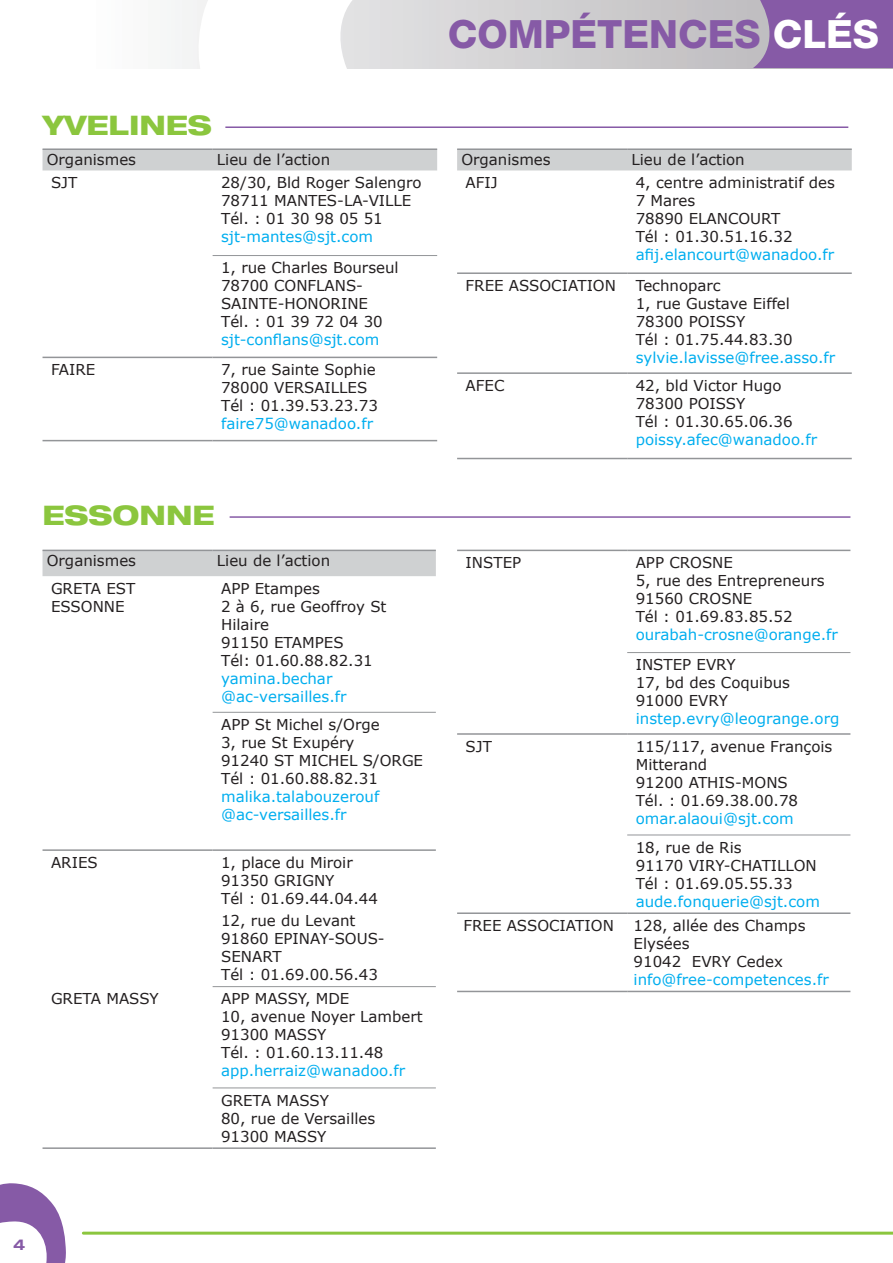
<style>
.page{position:relative;width:893px;height:1263px;background:#fff}
.page>*{position:absolute;margin:0;border:0;box-sizing:border-box;transform-origin:0 0}
.t1{font:800 39px "Helvetica Neue LT Std";color:#865aa6}
._1ERE___H1{font:800 expanded 27px "Helvetica Neue LT Std";color:#8bc63e}
.t2{font:15px/18px "Verdana";color:#231f20}
.t3{font:15px/18px "Verdana";color:#00aeef}
.t4{font:700 expanded 15px "Helvetica Neue";color:#865aa6}
.s1{color:#fff}
</style>
<div class="page">
<svg style="left:0;top:1183px;width:66px;height:80px"></svg>
<svg style="left:437px;top:0;width:307px;height:68px;background:#cdccce"></svg>
<svg style="left:744px;top:0;width:149px;height:68px;background:#8e68a9"></svg>
<hr style="left:83px;top:1231px;width:810px;height:3px;background:#8bc63e">
<hr style="left:225px;top:126px;width:623px;height:2px;background:#865aa6">
<svg style="left:43px;top:0;width:394px;height:170px"></svg>
<hr style="left:213px;top:255px;width:224px;height:1px;background:#939598">
<hr style="left:43px;top:357px;width:170px;height:1px;background:#939598">
<hr style="left:213px;top:357px;width:224px;height:1px;background:#939598">
<hr style="left:43px;top:440px;width:170px;height:1px;background:#939598">
<hr style="left:213px;top:440px;width:224px;height:1px;background:#939598">
<hr style="left:43px;top:148px;width:170px;height:2px;background:#939598">
<hr style="left:213px;top:148px;width:224px;height:2px;background:#939598">
<div style="left:457px;top:150px;width:395px;height:20px;background:#cfd1d2"></div>
<hr style="left:457px;top:148px;width:170px;height:2px;background:#939598">
<hr style="left:627px;top:148px;width:225px;height:2px;background:#939598">
<hr style="left:457px;top:458px;width:170px;height:1px;background:#939598">
<hr style="left:627px;top:458px;width:225px;height:1px;background:#939598">
<hr style="left:457px;top:272px;width:170px;height:2px;background:#939598">
<hr style="left:627px;top:272px;width:225px;height:2px;background:#939598">
<hr style="left:457px;top:372px;width:170px;height:2px;background:#939598">
<hr style="left:627px;top:372px;width:225px;height:2px;background:#939598">
<hr style="left:230px;top:516px;width:620px;height:2px;background:#865aa6">
<div style="left:43px;top:551px;width:393px;height:25px;background:#cfd1d2"></div>
<hr style="left:213px;top:712px;width:223px;height:1px;background:#939598">
<hr style="left:213px;top:1087px;width:223px;height:1px;background:#939598">
<hr style="left:43px;top:1147px;width:170px;height:2px;background:#939598">
<hr style="left:213px;top:1147px;width:223px;height:2px;background:#939598">
<hr style="left:43px;top:550px;width:170px;height:1px;background:#939598">
<hr style="left:213px;top:550px;width:223px;height:1px;background:#939598">
<hr style="left:43px;top:849px;width:170px;height:2px;background:#939598">
<hr style="left:213px;top:849px;width:223px;height:2px;background:#939598">
<hr style="left:213px;top:986px;width:223px;height:1px;background:#939598">
<hr style="left:457px;top:991px;width:170px;height:1px;background:#939598">
<hr style="left:627px;top:991px;width:223px;height:1px;background:#939598">
<hr style="left:457px;top:912px;width:170px;height:2px;background:#939598">
<hr style="left:627px;top:912px;width:223px;height:2px;background:#939598">
<hr style="left:457px;top:550px;width:170px;height:1px;background:#939598">
<hr style="left:627px;top:550px;width:223px;height:1px;background:#939598">
<hr style="left:457px;top:733px;width:170px;height:2px;background:#939598">
<hr style="left:627px;top:733px;width:223px;height:2px;background:#939598">
<hr style="left:627px;top:652px;width:223px;height:1px;background:#939598">
<hr style="left:627px;top:835px;width:223px;height:1px;background:#939598">
<p class="_1ERE___H1" style="left:43px;top:108px;width:171px">YVELINES</p>
<p class="t2" style="left:47px;top:150px;width:91px">Organismes</p>
<p class="t2" style="left:217px;top:150px;width:115px">Lieu de l’action</p>
<p class="t2" style="left:51px;top:174px;width:28px">SJT</p>
<p class="t2" style="left:221px;top:174px;width:202px">28/30, Bld Roger Salengro</p>
<p class="t2" style="left:221px;top:192px;width:192px">78711 MANTES-LA-VILLE</p>
<p class="t2" style="left:221px;top:210px;width:163px">Tél. : 01 30 98 05 51</p>
<p class="t3" style="left:221px;top:228px;width:154px">sjt-mantes@sjt.com</p>
<p class="t2" style="left:221px;top:259px;width:179px">1, rue Charles Bourseul</p>
<p class="t2" style="left:221px;top:277px;width:148px">78700 CONFLANS-<br>SAINTE-HONORINE</p>
<p class="t2" style="left:221px;top:313px;width:163px">Tél. : 01 39 72 04 30</p>
<p class="t3" style="left:221px;top:331px;width:160px">sjt-conflans@sjt.com</p>
<p class="t2" style="left:51px;top:361px;width:46px">FAIRE</p>
<p class="t2" style="left:221px;top:361px;width:156px">7, rue Sainte Sophie</p>
<p class="t2" style="left:221px;top:379px;width:148px">78000 VERSAILLES</p>
<p class="t2" style="left:221px;top:397px;width:158px">Tél : 01.39.53.23.73</p>
<p class="t3" style="left:221px;top:415px;width:153px">faire75@wanadoo.fr</p>
<p class="_1ERE___H1" style="left:43px;top:498px;width:173px">ESSONNE</p>
<p class="t2" style="left:47px;top:551px;width:91px">Organismes</p>
<p class="t2" style="left:217px;top:551px;width:115px">Lieu de l’action</p>
<p class="t2" style="left:51px;top:579px;width:86px">GRETA EST<br>ESSONNE</p>
<p class="t2" style="left:221px;top:579px;width:100px">APP Etampes</p>
<p class="t2" style="left:221px;top:597px;width:167px">2 à 6, rue Geoffroy St<br>Hilaire</p>
<p class="t2" style="left:221px;top:633px;width:124px">91150 ETAMPES</p>
<p class="t2" style="left:221px;top:651px;width:153px">Tél: 01.60.88.82.31</p>
<p class="t3" style="left:221px;top:669px;width:127px">yamina.bechar @ac-versailles.fr</p>
<p class="t2" style="left:221px;top:715px;width:160px">APP St Michel s/Orge</p>
<p class="t2" style="left:221px;top:733px;width:135px">3, rue St Exupéry</p>
<p class="t2" style="left:221px;top:751px;width:203px">91240 ST MICHEL S/ORGE</p>
<p class="t2" style="left:221px;top:769px;width:158px">Tél : 01.60.88.82.31</p>
<p class="t3" style="left:221px;top:787px;width:160px">malika.talabouzerouf @ac-versailles.fr</p>
<p class="t2" style="left:51px;top:853px;width:48px">ARIES</p>
<p class="t2" style="left:221px;top:853px;width:133px">1, place du Miroir</p>
<p class="t2" style="left:221px;top:871px;width:115px">91350 GRIGNY</p>
<p class="t2" style="left:221px;top:889px;width:158px">Tél : 01.69.44.04.44</p>
<p class="t2" style="left:221px;top:912px;width:136px">12, rue du Levant</p>
<p class="t2" style="left:221px;top:930px;width:165px">91860 EPINAY-SOUS-<br>SENART</p>
<p class="t2" style="left:221px;top:966px;width:158px">Tél : 01.69.00.56.43</p>
<p class="t2" style="left:51px;top:990px;width:109px">GRETA MASSY</p>
<p class="t2" style="left:221px;top:990px;width:130px">APP MASSY, MDE</p>
<p class="t2" style="left:221px;top:1008px;width:203px">10, avenue Noyer Lambert</p>
<p class="t2" style="left:221px;top:1026px;width:107px">91300 MASSY</p>
<p class="t2" style="left:221px;top:1044px;width:164px">Tél. : 01.60.13.11.48</p>
<p class="t3" style="left:221px;top:1062px;width:186px">app.herraiz@wanadoo.fr</p>
<p class="t2" style="left:221px;top:1091px;width:109px">GRETA MASSY</p>
<p class="t2" style="left:221px;top:1109px;width:156px">80, rue de Versailles</p>
<p class="t2" style="left:221px;top:1127px;width:107px">91300 MASSY</p>
<h1 class="t1" style="left:448px;top:11px;width:433px">COMPÉTENCES <span class="s1">CLÉS</span></h1>
<p class="t2" style="left:461px;top:150px;width:91px">Organismes</p>
<p class="t2" style="left:631px;top:150px;width:115px">Lieu de l’action</p>
<p class="t2" style="left:466px;top:174px;width:34px">AFIJ</p>
<p class="t2" style="left:636px;top:174px;width:201px">4, centre administratif des<br>7 Mares</p>
<p class="t2" style="left:636px;top:210px;width:146px">78890 ELANCOURT</p>
<p class="t2" style="left:636px;top:228px;width:158px">Tél : 01.30.51.16.32</p>
<p class="t3" style="left:636px;top:246px;width:200px">afij.elancourt@wanadoo.fr</p>
<p class="t2" style="left:466px;top:276px;width:152px">FREE ASSOCIATION</p>
<p class="t2" style="left:636px;top:276px;width:87px">Technoparc</p>
<p class="t2" style="left:636px;top:294px;width:156px">1, rue Gustave Eiffel</p>
<p class="t2" style="left:636px;top:312px;width:111px">78300 POISSY</p>
<p class="t2" style="left:636px;top:330px;width:158px">Tél : 01.75.44.83.30</p>
<p class="t3" style="left:636px;top:348px;width:201px">sylvie.lavisse@free.asso.fr</p>
<p class="t2" style="left:466px;top:376px;width:40px">AFEC</p>
<p class="t2" style="left:636px;top:376px;width:147px">42, bld Victor Hugo</p>
<p class="t2" style="left:636px;top:394px;width:111px">78300 POISSY</p>
<p class="t2" style="left:636px;top:412px;width:158px">Tél : 01.30.65.06.36</p>
<p class="t3" style="left:636px;top:430px;width:183px">poissy.afec@wanadoo.fr</p>
<p class="t2" style="left:466px;top:554px;width:57px">INSTEP</p>
<p class="t2" style="left:636px;top:554px;width:99px">APP CROSNE</p>
<p class="t2" style="left:636px;top:572px;width:190px">5, rue des Entrepreneurs</p>
<p class="t2" style="left:636px;top:590px;width:118px">91560 CROSNE</p>
<p class="t2" style="left:636px;top:608px;width:158px">Tél : 01.69.83.85.52</p>
<p class="t3" style="left:636px;top:626px;width:204px">ourabah-crosne@orange.fr</p>
<p class="t2" style="left:636px;top:656px;width:102px">INSTEP EVRY</p>
<p class="t2" style="left:636px;top:674px;width:156px">17, bd des Coquibus</p>
<p class="t2" style="left:636px;top:692px;width:94px">91000 EVRY</p>
<p class="t3" style="left:636px;top:710px;width:205px">instep.evry@leogrange.org</p>
<p class="t2" style="left:466px;top:737px;width:28px">SJT</p>
<p class="t2" style="left:636px;top:737px;width:198px">115/117, avenue François<br>Mitterand</p>
<p class="t2" style="left:636px;top:773px;width:154px">91200 ATHIS-MONS</p>
<p class="t2" style="left:636px;top:791px;width:164px">Tél. : 01.69.38.00.78</p>
<p class="t3" style="left:636px;top:809px;width:160px">omar.alaoui@sjt.com</p>
<p class="t2" style="left:636px;top:838px;width:107px">18, rue de Ris</p>
<p class="t2" style="left:636px;top:856px;width:183px">91170 VIRY-CHATILLON</p>
<p class="t2" style="left:636px;top:874px;width:158px">Tél : 01.69.05.55.33</p>
<p class="t3" style="left:636px;top:892px;width:186px">aude.fonquerie@sjt.com</p>
<p class="t2" style="left:463px;top:916px;width:152px">FREE ASSOCIATION</p>
<p class="t2" style="left:634px;top:916px;width:173px">128, allée des Champs<br>Elysées</p>
<p class="t2" style="left:634px;top:952px;width:151px">91042 EVRY Cedex</p>
<p class="t3" style="left:634px;top:970px;width:197px">info@free-competences.fr</p>
<p class="t4" style="left:13px;top:1235px;width:14px">4</p>
</div>
